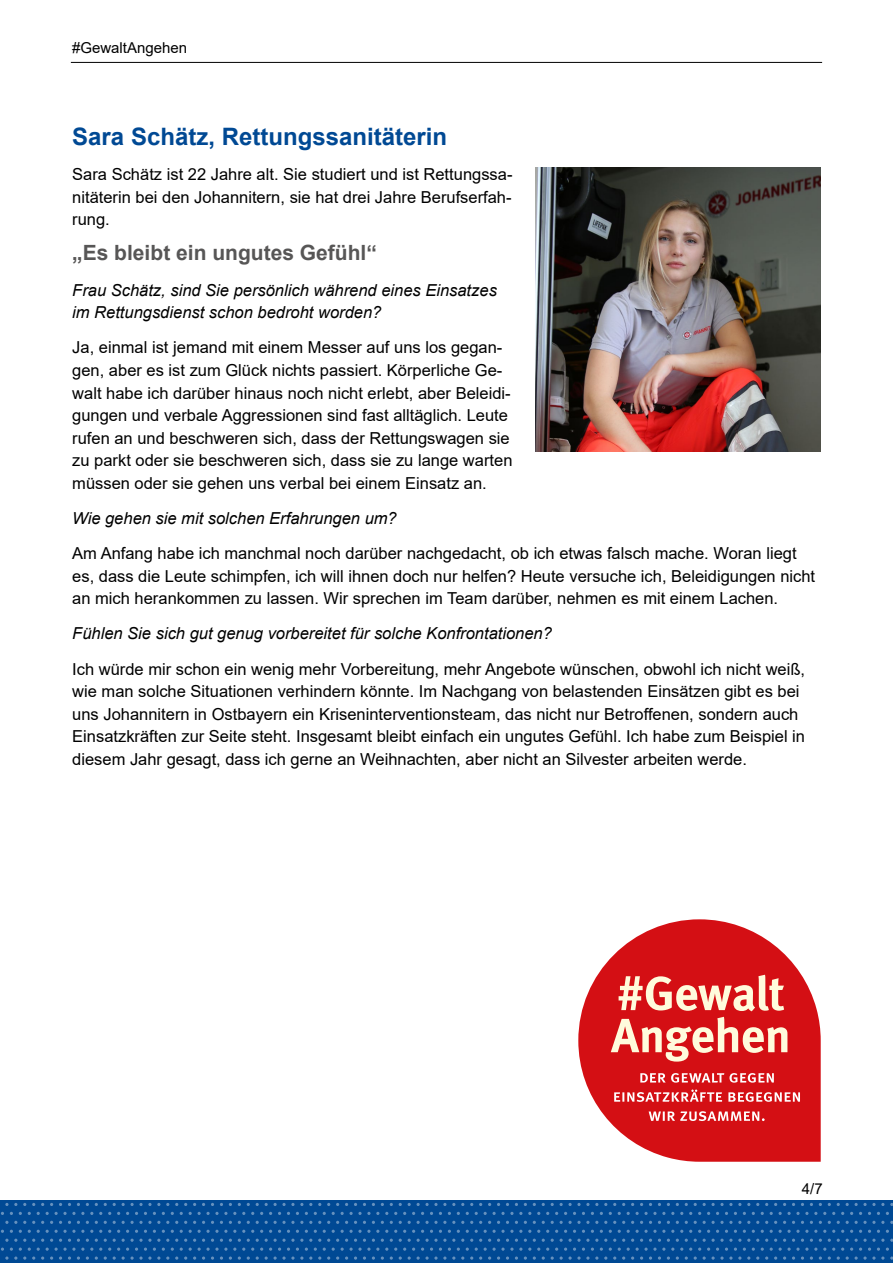
<style>
.page{position:relative;width:893px;height:1263px;background:#fff}
.page>*{position:absolute;margin:0;border:0;box-sizing:border-box;transform-origin:0 0}
.Inhalt_FT_Abstand_nach{font:700 24px "Arial";color:#004994}
.Inhalt_FT_Abstand_nach-2{font:700 21px "Arial";color:#575656}
.Inhalt_FT_Abstand_nach-3{font:16.5px/22.5px "Arial";color:#000}
.Inhalt_FT_Abstand_nach-4{font:italic 16.5px/22.5px "Arial";color:#000}
.t1{font:15px "Arial";color:#000}
</style>
<div class="page">
<div style="left:0;top:1200px;width:893px;height:63px;background:#004994"></div>
<svg style="left:627px;top:1212px;width:38px;height:3px"></svg>
<svg style="left:484px;top:1212px;width:38px;height:3px"></svg>
<svg style="left:341px;top:1212px;width:38px;height:3px"></svg>
<svg style="left:198px;top:1212px;width:38px;height:3px"></svg>
<svg style="left:46px;top:1212px;width:47px;height:3px"></svg>
<svg style="left:551px;top:1203px;width:47px;height:3px"></svg>
<svg style="left:408px;top:1203px;width:38px;height:3px"></svg>
<svg style="left:265px;top:1203px;width:38px;height:3px"></svg>
<svg style="left:122px;top:1203px;width:38px;height:3px"></svg>
<svg style="left:5px;top:1203px;width:12px;height:3px"></svg>
<svg style="left:551px;top:1221px;width:47px;height:3px"></svg>
<svg style="left:408px;top:1221px;width:38px;height:3px"></svg>
<svg style="left:265px;top:1221px;width:38px;height:3px"></svg>
<svg style="left:122px;top:1221px;width:38px;height:3px"></svg>
<svg style="left:5px;top:1221px;width:12px;height:3px"></svg>
<svg style="left:479px;top:1230px;width:218px;height:30px"></svg>
<svg style="left:238px;top:1230px;width:240px;height:30px"></svg>
<svg style="left:1px;top:1230px;width:235px;height:30px"></svg>
<svg style="left:770px;top:1212px;width:38px;height:3px"></svg>
<svg style="left:846px;top:1203px;width:38px;height:3px"></svg>
<svg style="left:703px;top:1203px;width:38px;height:3px"></svg>
<svg style="left:846px;top:1221px;width:38px;height:3px"></svg>
<svg style="left:703px;top:1221px;width:38px;height:3px"></svg>
<svg style="left:698px;top:1230px;width:195px;height:30px"></svg>
<hr style="left:71px;top:62px;width:751px;height:1px;background:#000">
<img style="left:536px;top:168px;width:285px;height:283px">
<svg style="left:578px;top:919px;width:243px;height:243px;fill:#d40f14"></svg>
<svg style="left:649px;top:1111px;width:116px;height:10px"></svg>
<svg style="left:614px;top:1089px;width:186px;height:13px"></svg>
<svg style="left:640px;top:1073px;width:134px;height:10px"></svg>
<svg style="left:611px;top:1017px;width:176px;height:44px;background:#e3625b"></svg>
<svg style="left:619px;top:975px;width:165px;height:36px;background:#e6756b"></svg>
<p class="t1" style="left:72px;top:37px;width:117px">#GewaltAngehen</p>
<p class="Inhalt_FT_Abstand_nach" style="left:72px;top:120px;width:376px">Sara Schätz, Rettungssanitäterin</p>
<p class="Inhalt_FT_Abstand_nach-3" style="left:72px;top:163px;width:442px;text-align:justify">Sara Schätz ist 22 Jahre alt. Sie studiert und ist Rettungssa&shy;nitäterin bei den Johannitern, sie hat drei Jahre Berufserfah&shy;rung.</p>
<p class="Inhalt_FT_Abstand_nach-2" style="left:72px;top:238px;width:306px">„Es bleibt ein ungutes Gefühl“</p>
<p class="Inhalt_FT_Abstand_nach-4" style="left:72px;top:279px;width:426px">Frau Schätz, sind Sie persönlich während eines Einsatzes im Rettungsdienst schon bedroht worden?</p>
<p class="Inhalt_FT_Abstand_nach-3" style="left:72px;top:336px;width:442px">Ja, einmal ist jemand mit einem Messer auf uns los gegan&shy;gen, aber es ist zum Glück nichts passiert. Körperliche Ge&shy;walt habe ich darüber hinaus noch nicht erlebt, aber Beleidi&shy;gungen und verbale Aggressionen sind fast alltäglich. Leute rufen an und beschweren sich, dass der Rettungswagen sie zu parkt oder sie beschweren sich, dass sie zu lange warten müssen oder sie gehen uns verbal bei einem Einsatz an.</p>
<p class="Inhalt_FT_Abstand_nach-4" style="left:72px;top:507px;width:326px">Wie gehen sie mit solchen Erfahrungen um?</p>
<p class="Inhalt_FT_Abstand_nach-3" style="left:72px;top:542px;width:744px">Am Anfang habe ich manchmal noch darüber nachgedacht, ob ich etwas falsch mache. Woran liegt es, dass die Leute schimpfen, ich will ihnen doch nur helfen? Heute versuche ich, Beleidigungen nicht an mich herankommen zu lassen. Wir sprechen im Team darüber, nehmen es mit einem Lachen.</p>
<p class="Inhalt_FT_Abstand_nach-4" style="left:72px;top:622px;width:481px">Fühlen Sie sich gut genug vorbereitet für solche Konfrontationen?</p>
<p class="Inhalt_FT_Abstand_nach-3" style="left:72px;top:657px;width:734px">Ich würde mir schon ein wenig mehr Vorbereitung, mehr Angebote wünschen, obwohl ich nicht weiß, wie man solche Situationen verhindern könnte. Im Nachgang von belastenden Einsätzen gibt es bei uns Johannitern in Ostbayern ein Kriseninterventionsteam, das nicht nur Betroffenen, sondern auch Einsatzkräften zur Seite steht. Insgesamt bleibt einfach ein ungutes Gefühl. Ich habe zum Beispiel in diesem Jahr gesagt, dass ich gerne an Weihnachten, aber nicht an Silvester arbeiten werde.</p>
<p class="t1" style="left:802px;top:1178px;width:22px">4/7</p>
</div>
